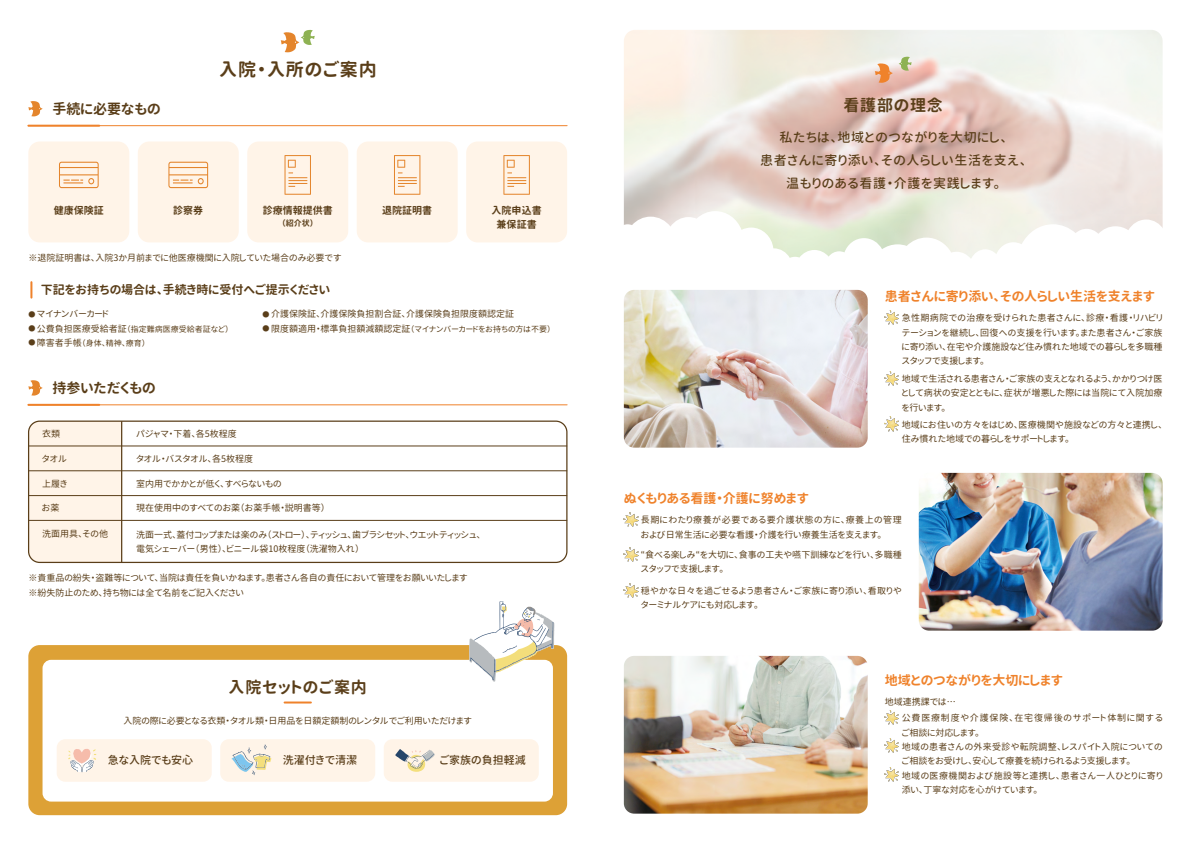
<style>
.page{position:relative;width:1191px;height:842px;background:#fff}
.page>*{position:absolute;margin:0;border:0;box-sizing:border-box;transform-origin:0 0}
.t1{font:18px "Gen Jyuu Gothic P Bold";letter-spacing:.05em;color:#5a3e19}
.t2{font:16px "Gen Jyuu Gothic P Bold";letter-spacing:.05em;color:#5a3e19}
.t3{font:14px "Gen Jyuu Gothic P Bold";color:#5a3e19}
.t4{font:13px/23.4px "Gen Jyuu Gothic P Medium";letter-spacing:.05em;color:#5a3e19;text-align:center}
.t5{font:13px "Gen Jyuu Gothic P Bold";color:#ef822b}
.t6{font:12px "Gen Jyuu Gothic P Bold";color:#5a3e19}
.t7{font:11px "Gen Jyuu Gothic P Medium";color:#5a3e19}
.t8{font:10px/14px "Gen Jyuu Gothic P Bold";color:#5a3e19;text-align:center}
.t9{font:9px/14.4px "Gen Jyuu Gothic P Regular";color:#5a3e19}
.t10{font:9px/14.4px "Gen Jyuu Gothic P Regular";letter-spacing:.04em;color:#5a3e19}
.t11{font:9px/14.4px "Gen Jyuu Gothic P Regular";letter-spacing:.045em;color:#5a3e19}
.t12{font:9px/14.4px "Gen Jyuu Gothic P Regular";letter-spacing:.02em;color:#5a3e19}
.t13{font:9px/16.4px "Gen Jyuu Gothic P Regular";letter-spacing:.09em;color:#5a3e19}
.t14{font:8px "Gen Jyuu Gothic P Regular";color:#5a3e19}
.t15{font:8px "Gen Jyuu Gothic P Bold";color:#5a3e19}
.s1{font-size:7px}
.s2{font-size:9px}
</style>
<div class="page">
<div style="left:29px;top:422px;width:92px;height:140px;background:#fff4e8"></div>
<hr style="left:28px;top:125px;width:539px;height:1px;background:#ef822b">
<hr style="left:28px;top:125px;width:71px;height:2px;background:#ef822b">
<svg style="left:28px;top:101px;width:15px;height:15px"></svg>
<hr style="left:28px;top:404px;width:539px;height:1px;background:#ef822b">
<hr style="left:28px;top:404px;width:71px;height:2px;background:#ef822b">
<svg style="left:28px;top:380px;width:15px;height:16px"></svg>
<svg style="left:281px;top:30px;width:34px;height:22px"></svg>
<div style="left:28px;top:142px;width:101px;height:100px;background:#fff4e8;border-radius:11px"></div>
<div style="left:138px;top:142px;width:101px;height:100px;background:#fff4e8;border-radius:11px"></div>
<div style="left:247px;top:142px;width:101px;height:100px;background:#fff4e8;border-radius:11px"></div>
<div style="left:357px;top:142px;width:101px;height:100px;background:#fff4e8;border-radius:11px"></div>
<div style="left:466px;top:142px;width:101px;height:100px;background:#fff4e8;border-radius:11px"></div>
<svg style="left:59px;top:162px;width:40px;height:26px"></svg>
<svg style="left:284px;top:155px;width:27px;height:40px"></svg>
<svg style="left:503px;top:155px;width:27px;height:40px"></svg>
<svg style="left:394px;top:155px;width:26px;height:40px"></svg>
<svg style="left:168px;top:162px;width:40px;height:26px"></svg>
<svg style="left:30px;top:282px;width:2px;height:16px"></svg>
<div style="left:28px;top:420px;width:539px;height:143px;border:1px solid #5a3e19;border-radius:11px"></div>
<hr style="left:28px;top:446px;width:539px;height:1px;background:#5a3e19">
<hr style="left:28px;top:470px;width:539px;height:1px;background:#5a3e19">
<hr style="left:28px;top:495px;width:539px;height:1px;background:#5a3e19">
<hr style="left:28px;top:520px;width:539px;height:1px;background:#5a3e19">
<div style="left:28px;top:645px;width:539px;height:170px;background:#dda136;border-radius:11px"></div>
<div style="left:43px;top:660px;width:510px;height:141px;background:#fff;border-radius:9px"></div>
<svg style="left:469px;top:601px;width:85px;height:81px"></svg>
<hr style="left:284px;top:701px;width:27px;height:2px;background:#ef822b">
<div style="left:57px;top:739px;width:155px;height:43px;background:#fff4e8;border-radius:9px"></div>
<div style="left:220px;top:739px;width:155px;height:43px;background:#fff4e8;border-radius:9px"></div>
<div style="left:384px;top:739px;width:155px;height:43px;background:#fff4e8;border-radius:9px"></div>
<svg style="left:68px;top:749px;width:29px;height:23px"></svg>
<svg style="left:231px;top:744px;width:40px;height:31px"></svg>
<svg style="left:395px;top:749px;width:40px;height:23px"></svg>
<hr style="left:121px;top:421px;width:1px;height:141px;background:#5a3e19">
<img style="left:918px;top:473px;width:244px;height:158px">
<img style="left:624px;top:290px;width:243px;height:158px">
<img style="left:624px;top:656px;width:243px;height:158px">
<img style="left:624px;top:30px;width:538px;height:181px">
<svg style="left:623px;top:211px;width:540px;height:47px"></svg>
<svg style="left:874px;top:63px;width:18px;height:20px"></svg>
<svg style="left:898px;top:57px;width:13px;height:14px"></svg>
<img style="left:884px;top:311px;width:15px;height:14px">
<img style="left:884px;top:371px;width:15px;height:14px">
<img style="left:884px;top:417px;width:15px;height:14px">
<img style="left:624px;top:513px;width:14px;height:14px">
<img style="left:624px;top:547px;width:14px;height:14px">
<img style="left:624px;top:583px;width:14px;height:14px">
<img style="left:884px;top:711px;width:15px;height:14px">
<img style="left:884px;top:739px;width:15px;height:14px">
<img style="left:884px;top:767px;width:15px;height:14px">
<h3 class="t3" style="left:52px;top:98px;width:110px">手続に必要なもの</h3>
<h1 class="t1" style="left:219px;top:56px;width:159px">入院・入所のご案内</h1>
<p class="t8" style="left:54px;top:203px;width:51px">健康保険証</p>
<p class="t8" style="left:173px;top:203px;width:31px">診察券</p>
<p class="t8" style="left:382px;top:203px;width:51px">退院証明書</p>
<p class="t9" style="left:28px;top:250px;width:315px">※退院証明書は、入院3か月前までに他医療機関に入院していた場合のみ必要です</p>
<p class="t8" style="left:263px;top:203px;width:71px">診療情報提供書</p>
<p class="t15" style="left:282px;top:217px;width:33px">（紹介状）</p>
<h3 class="t6" style="left:41px;top:281px;width:291px">下記をお持ちの場合は、手続き時に受付へご提示ください</h3>
<p class="t8" style="left:491px;top:203px;width:51px">入院申込書兼保証書</p>
<p class="t9" style="left:28px;top:306px;width:82px"><span class="s1">●</span> マイナンバーカード</p>
<p class="t9" style="left:244px;top:306px;width:271px">　　<span class="s1">●</span> 介護保険証、介護保険負担割合証、介護保険負担限度額認定証</p>
<p class="t14" style="left:28px;top:323px;width:202px"><span class="s1">●</span> <span class="s2">公費負担医療受給者証</span>（指定難病医療受給者証など）</p>
<p class="t14" style="left:244px;top:323px;width:308px"><span class="s2">　　</span><span class="s1">●</span> <span class="s2">限度額適用・標準負担額減額認定証</span>（マイナンバーカードをお持ちの方は不要）</p>
<p class="t14" style="left:28px;top:337px;width:119px"><span class="s1">●</span> <span class="s2">障害者手帳</span>（身体、精神、療育）</p>
<h3 class="t3" style="left:53px;top:377px;width:104px">持参いただくもの</h3>
<p class="t9" style="left:42px;top:426px;width:19px">衣類</p>
<p class="t9" style="left:42px;top:451px;width:27px">タオル</p>
<p class="t9" style="left:136px;top:426px;width:102px">パジャマ・下着、各5枚程度</p>
<p class="t9" style="left:136px;top:451px;width:118px">タオル・バスタオル、各5枚程度</p>
<p class="t9" style="left:42px;top:476px;width:27px">上履き</p>
<p class="t9" style="left:136px;top:476px;width:147px">室内用でかかとが低く、すべらないもの</p>
<p class="t9" style="left:42px;top:501px;width:19px">お薬</p>
<p class="t9" style="left:136px;top:501px;width:191px">現在使用中のすべてのお薬（お薬手帳・説明書等）</p>
<p class="t9" style="left:42px;top:527px;width:68px">洗面用具、その他</p>
<p class="t9" style="left:136px;top:527px;width:346px">洗面一式、蓋付コップまたは楽のみ（ストロー）、ティッシュ、歯ブラシセット、ウエットティッシュ、電気シェーバー（男性）、ビニール袋10枚程度（洗濯物入れ）</p>
<p class="t9" style="left:28px;top:571px;width:441px">※貴重品の紛失・盗難等について、当院は責任を負いかねます。患者さん各自の責任において管理をお願いいたします※紛失防止のため、持ち物には全て名前をご記入ください</p>
<h2 class="t2" style="left:229px;top:676px;width:140px">入院セットのご案内</h2>
<p class="t9" style="left:123px;top:713px;width:350px">入院の際に必要となる衣類・タオル類・日用品を日額定額制のレンタルでご利用いただけます</p>
<p class="t7" style="left:108px;top:752px;width:87px">急な入院でも安心</p>
<p class="t7" style="left:283px;top:752px;width:76px">洗濯付きで清潔</p>
<p class="t7" style="left:440px;top:752px;width:87px">ご家族の負担軽減</p>
<h2 class="t2" style="left:843px;top:93px;width:101px">看護部の理念</h2>
<h3 class="t4" style="left:760px;top:125px;width:267px">私たちは、地域とのつながりを大切にし、<br>患者さんに寄り添い、その人らしい生活を支え、温もりのある看護・介護を実践します。</h3>
<h3 class="t5" style="left:884px;top:287px;width:272px">患者さんに寄り添い、その人らしい生活を支えます</h3>
<p class="t9" style="left:901px;top:310px;width:262px;text-align:justify">急性期病院での治療を受けられた患者さんに、診療・看護・リハビリテーションを継続し、回復への支援を行います。また患者さん・ご家族に寄り添い、在宅や介護施設など住み慣れた地域での暮らしを多職種スタッフで支援します。</p>
<h3 class="t5" style="left:624px;top:489px;width:187px">ぬくもりある看護・介護に努めます</h3>
<p class="t9" style="left:901px;top:371px;width:262px;text-align:justify">地域で生活される患者さん・ご家族の支えとなれるよう、かかりつけ医として病状の安定とともに、症状が増悪した際には当院にて入院加療を行います。</p>
<p class="t12" style="left:901px;top:417px;width:262px">地域にお住いの方々をはじめ、医療機関や施設などの方々と連携し、住み慣れた地域での暮らしをサポートします。</p>
<p class="t11" style="left:641px;top:513px;width:262px">長期にわたり療養が必要である要介護状態の方に、療養上の管理および日常生活に必要な看護・介護を行い療養生活を支えます。</p>
<p class="t9" style="left:641px;top:547px;width:262px">“食べる楽しみ“を大切に、食事の工夫や嚥下訓練などを行い、多職種スタッフで支援します。</p>
<p class="t10" style="left:641px;top:583px;width:262px">穏やかな日々を過ごせるよう患者さん・ご家族に寄り添い、看取りやターミナルケアにも対応します。</p>
<h3 class="t5" style="left:884px;top:670px;width:180px">地域とのつながりを大切にします</h3>
<p class="t13" style="left:901px;top:693px;width:262px;text-indent:-17px">地域連携課では…<br>公費医療制度や介護保険、在宅復帰後のサポート体制に関する</p>
<p class="t10" style="left:901px;top:725px;width:262px">ご相談に対応します。<br>地域の患者さんの外来受診や転院調整、レスパイト入院についてのご相談をお受けし、安心して療養を続けられるよう支援します。<br>地域の医療機関および施設等と連携し、患者さん一人ひとりに寄り添い、丁寧な対応を心がけています。</p>
</div>
